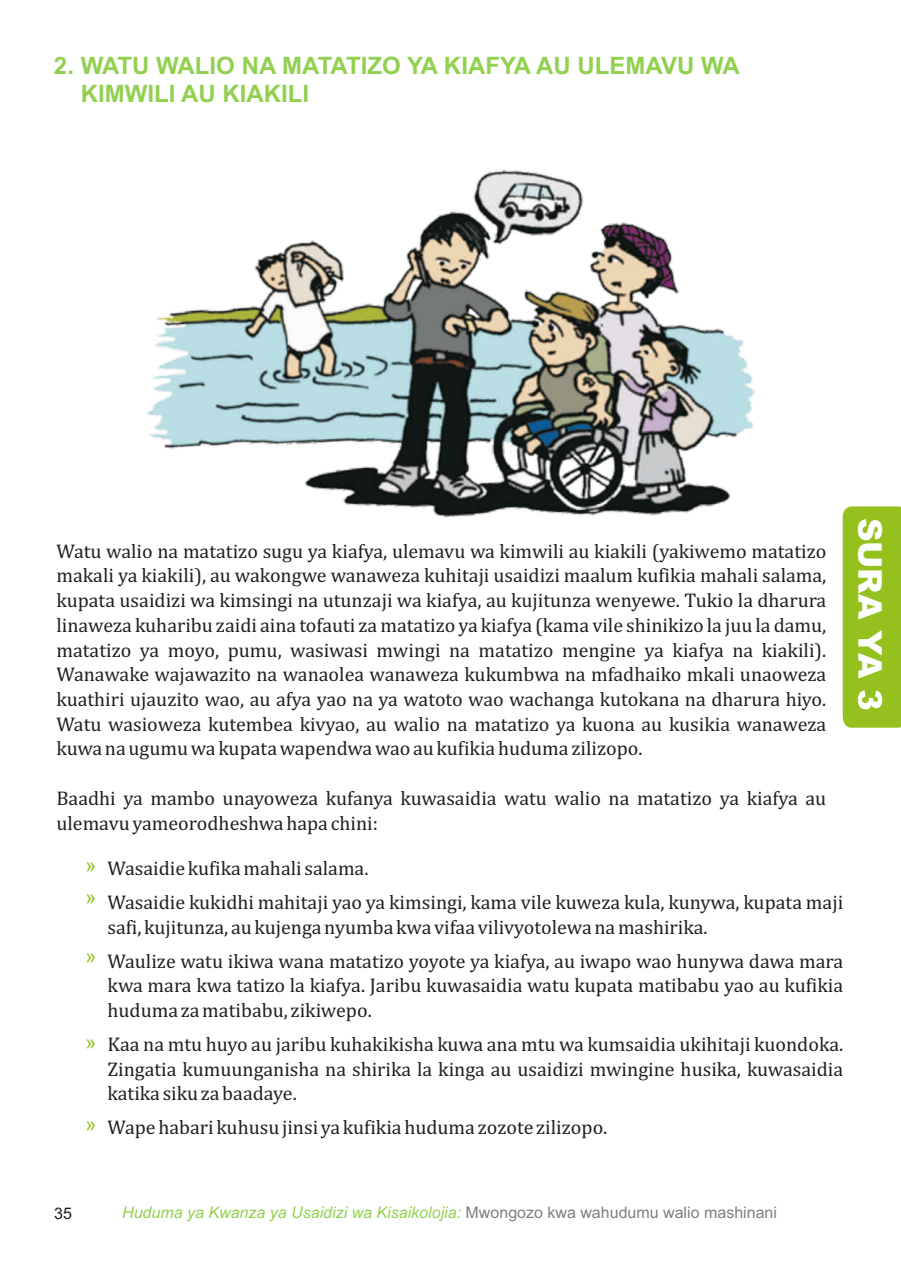
<style>
.page{position:relative;width:901px;height:1274px;background:#fff}
.page>*{position:absolute;margin:0;border:0;box-sizing:border-box;transform-origin:0 0}
.t1{font:900 32.6px "Arial";color:#fff}
.t2{font:700 24px/27.6px "Arial";color:#92d050}
.t3{font:20px/24.8px "Cambria";color:#231f20}
.t4{font:20px/31.6px "Arial";color:#95c11f}
.t5{font:italic 16px "Arial";color:#92d050}
.t6{font:16px "Arial";color:#1d1d1b}
.s1{font-style:normal;color:#7f7f7f}
</style>
<div class="page">
<img style="left:147px;top:169px;width:608px;height:349px">
<div style="left:842px;top:506px;width:58px;height:221px;background:#95c11f"></div>
<p class="t2" style="left:81px;top:54px;width:660px;text-indent:-27px">2. WATU WALIO NA MATATIZO YA KIAFYA AU ULEMAVU WA<br>KIMWILI AU KIAKILI</p>
<p class="t3" style="left:56px;top:539px;width:771px;text-align:justify">Watu walio na matatizo sugu ya kiafya, ulemavu wa kimwili au kiakili (yakiwemo matatizo makali ya kiakili), au wakongwe wanaweza kuhitaji usaidizi maalum kufikia mahali salama, kupata usaidizi wa kimsingi na utunzaji wa kiafya, au kujitunza wenyewe. Tukio la dharura linaweza kuharibu zaidi aina tofauti za matatizo ya kiafya (kama vile shinikizo la juu la damu, matatizo ya moyo, pumu, wasiwasi mwingi na matatizo mengine ya kiafya na kiakili).<br>Wanawake wajawazito na wanaolea wanaweza kukumbwa na mfadhaiko mkali unaoweza kuathiri ujauzito wao, au afya yao na ya watoto wao wachanga kutokana na dharura hiyo.<br>Watu wasioweza kutembea kivyao, au walio na matatizo ya kuona au kusikia wanaweza kuwa na ugumu wa kupata wapendwa wao au kufikia huduma zilizopo.</p>
<p class="t3" style="left:56px;top:786px;width:771px">Baadhi ya mambo unayoweza kufanya kuwasaidia watu walio na matatizo ya kiafya au ulemavu yameorodheshwa hapa chini:</p>
<p class="t3" style="left:107px;top:852px;width:737px;line-height:33.8px">Wasaidie kufika mahali salama.<br>Wasaidie kukidhi mahitaji yao ya kimsingi, kama vile kuweza kula, kunywa, kupata maji</p>
<p class="t3" style="left:107px;top:911px;width:737px;line-height:33.8px">safi, kujitunza, au kujenga nyumba kwa vifaa vilivyotolewa na mashirika.<br>Waulize watu ikiwa wana matatizo yoyote ya kiafya, au iwapo wao hunywa dawa mara</p>
<p class="t3" style="left:107px;top:974px;width:737px">kwa mara kwa tatizo la kiafya. Jaribu kuwasaidia watu kupata matibabu yao au kufikia huduma za matibabu, zikiwepo.</p>
<p class="t3" style="left:107px;top:1032px;width:737px;text-align:justify">Kaa na mtu huyo au jaribu kuhakikisha kuwa ana mtu wa kumsaidia ukihitaji kuondoka.<br>Zingatia kumuunganisha na shirika la kinga au usaidizi mwingine husika, kuwasaidia katika siku za baadaye.</p>
<p class="t3" style="left:107px;top:1115px;width:501px">Wape habari kuhusu jinsi ya kufikia huduma zozote zilizopo.</p>
<p class="t4" style="left:86px;top:851px;width:12px">» »</p>
<p class="t4" style="left:86px;top:942px;width:12px">»</p>
<p class="t4" style="left:86px;top:1027px;width:12px">»</p>
<p class="t4" style="left:86px;top:1109px;width:12px">»</p>
<h1 class="t1" style="left:881px;top:517px;width:195px;rotate:90deg">SURA YA 3</h1>
<p class="t6" style="left:54px;top:1206px;width:19px">35</p>
<p class="t5" style="left:122px;top:1205px;width:656px">Huduma ya Kwanza ya Usaidizi wa Kisaikolojia: <span class="s1">Mwongozo kwa wahudumu walio mashinani</span></p>
</div>
